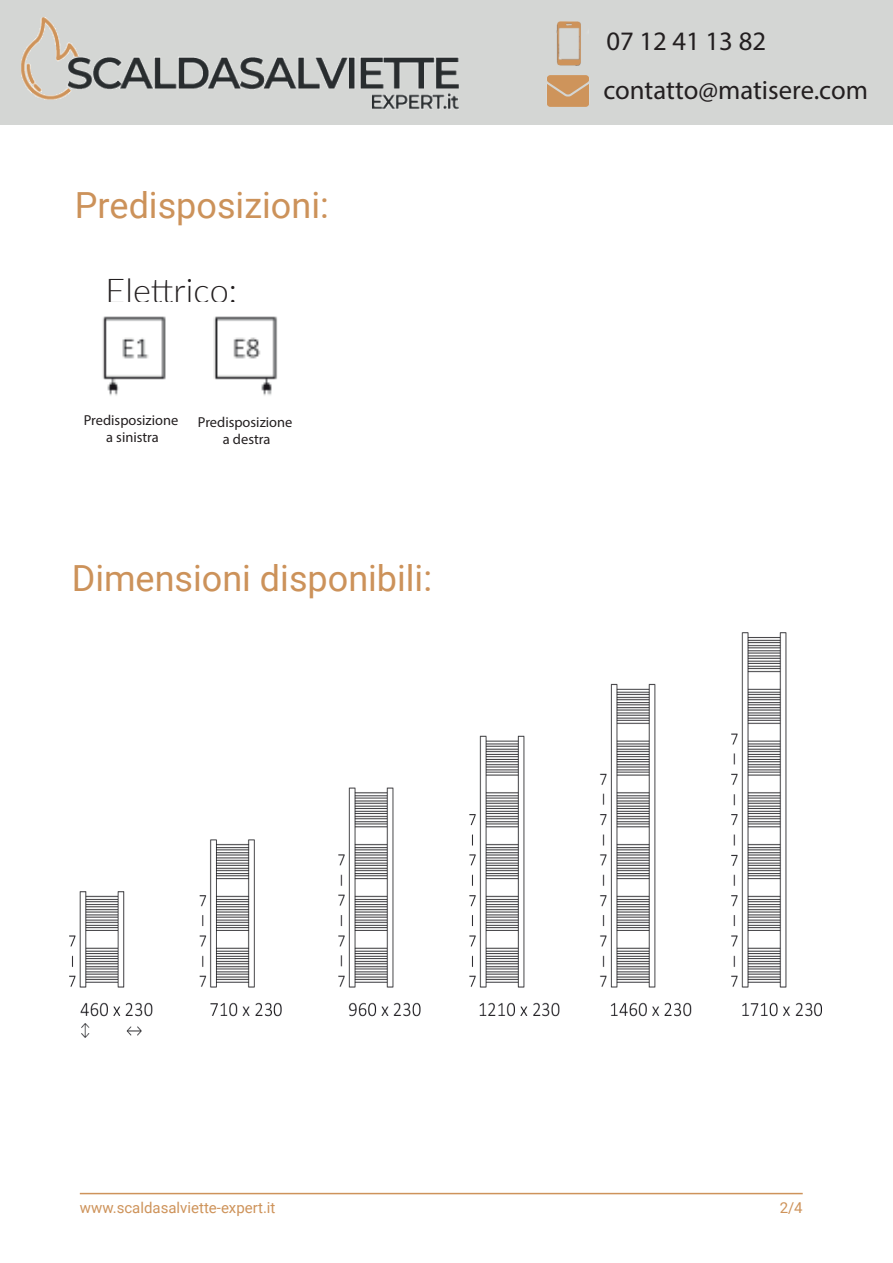
<style>
.page{position:relative;width:893px;height:1263px;background:#fff}
.page>*{position:absolute;margin:0;border:0;box-sizing:border-box;transform-origin:0 0}
.t1{font:36px "Roboto";color:#cc925a}
.t2{font:300 34.2px "Lato";letter-spacing:.005em;color:#231f20}
.t3{font:26.7px/49.1px "Myriad Pro";color:#231f20}
.t4{font:15px "Roboto";color:#ce935a}
.t5{font:14.4px/17.4px "Myriad Pro";color:#231f20;text-align:center}
</style>
<div class="page">
<div style="left:1px;top:0;width:892px;height:124px;background:#d4d6d4"></div>
<img style="left:556px;top:21px;width:25px;height:42px">
<img style="left:547px;top:63px;width:42px;height:44px">
<img style="left:21px;top:17px;width:438px;height:93px">
<hr style="left:80px;top:1193px;width:723px;height:1px;background:#ce935a">
<img style="left:102px;top:316px;width:176px;height:80px">
<img style="left:70px;top:632px;width:751px;height:405px">
<h1 class="t1" style="left:75px;top:180px;width:256px">Predisposizioni:</h1>
<h2 class="t2" style="left:105px;top:267px;width:133px">Elettrico:</h2>
<p class="t5" style="left:84px;top:411px;width:96px">Predisposizione a sinistra</p>
<p class="t5" style="left:198px;top:413px;width:96px">Predisposizione a destra</p>
<h1 class="t1" style="left:72px;top:553px;width:362px">Dimensioni disponibili:</h1>
<h3 class="t3" style="left:603px;top:16px;width:266px">07 12 41 13 82 contatto@matisere.com</h3>
<p class="t4" style="left:80px;top:1197px;width:197px">www.scaldasalviette-expert.it</p>
<p class="t4" style="left:780px;top:1197px;width:25px">2/4</p>
</div>
